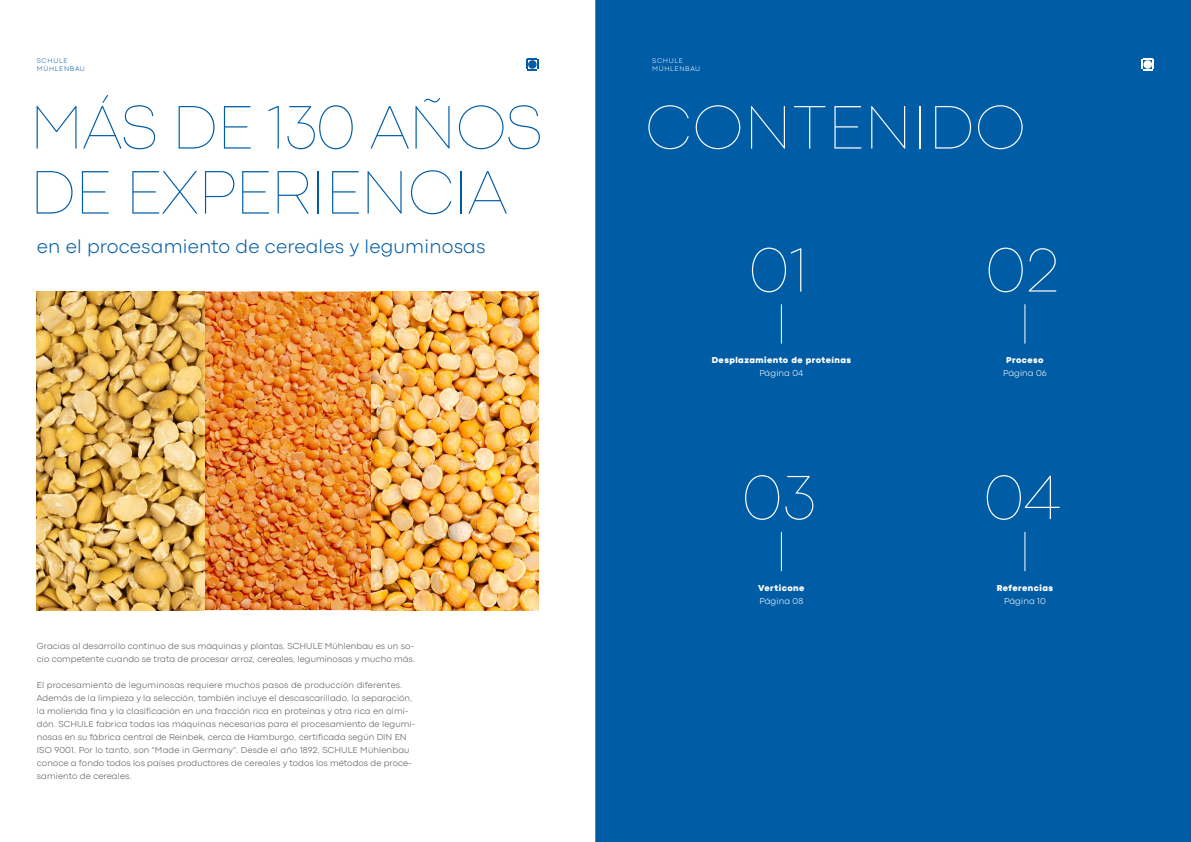
<style>
.page{position:relative;width:1191px;height:842px;background:#fff}
.page>*{position:absolute;margin:0;border:0;box-sizing:border-box;transform-origin:0 0}
.t1{font:100 65px "Codec Pro";color:#fff}
.t2{font:100 64px/65px "Codec Pro";letter-spacing:-.02em;color:#005ca5}
.t3{font:100 64px "Codec Pro";color:#fff}
.t4{font:300 19.7px "Codec Pro";letter-spacing:.01em;color:#005ca5}
.t5{font:300 9px/13px "Codec Pro";letter-spacing:.005em;color:#575756}
.t6{font:800 9px "Codec Pro";letter-spacing:.05em;color:#fff}
.t7{font:300 9px "Codec Pro";letter-spacing:.01em;color:#fff}
.t8{font:300 7px/8px "Codec Pro";letter-spacing:.1em;color:#005ca5}
.t9{font:300 7px/8px "Codec Pro";letter-spacing:.1em;color:#fff}
</style>
<div class="page">
<svg style="left:526px;top:58px;width:13px;height:13px"></svg>
<div style="left:528px;top:60px;width:8px;height:9px;background:#005ca5;border-radius:50%"></div>
<div style="left:595px;top:0;width:596px;height:842px;background:#005ca5"></div>
<svg style="left:1141px;top:58px;width:13px;height:13px"></svg>
<div style="left:1143px;top:60px;width:9px;height:9px;background:#fff;border-radius:50%"></div>
<hr style="left:781px;top:304px;width:1px;height:40px;background:#fff">
<hr style="left:781px;top:532px;width:1px;height:39px;background:#fff">
<hr style="left:1024px;top:304px;width:1px;height:40px;background:#fff">
<hr style="left:1024px;top:532px;width:1px;height:39px;background:#fff">
<img style="left:37px;top:292px;width:502px;height:318px">
<hr style="left:595px;top:0;width:1px;height:842px;background:#929292">
<p class="t8" style="left:37px;top:56px;width:50px">SCHULE<br>MÜHLENBAU</p>
<p class="t9" style="left:652px;top:56px;width:50px">SCHULE<br>MÜHLENBAU</p>
<h2 class="t3" style="left:645px;top:89px;width:383px">CONTENIDO</h2>
<h2 class="t2" style="left:29px;top:94px;width:514px">MÁS DE 130 AÑOS<br>DE EXPERIENCIA</h2>
<h3 class="t4" style="left:37px;top:234px;width:450px">en el procesamiento de cereales y leguminosas</h3>
<h1 class="t1" style="left:748px;top:231px;width:62px">01</h1>
<h1 class="t1" style="left:985px;top:231px;width:75px">02</h1>
<p class="t5" style="left:37px;top:639px;width:380px">Gracias al desarrollo continuo de sus máquinas y plantas, SCHULE Mühlenbau es un so&shy;cio competente cuando se trata de procesar arroz, cereales, leguminosas y mucho más.</p>
<p class="t5" style="left:37px;top:678px;width:380px">El procesamiento de leguminosas requiere muchos pasos de producción diferentes.<br>Además de la limpieza y la selección, también incluye el descascarillado, la separación, la molienda fina y la clasificación en una fracción rica en proteínas y otra rica en almi&shy;dón. SCHULE fabrica todas las máquinas necesarias para el procesamiento de legumi&shy;nosas en su fábrica central de Reinbek, cerca de Hamburgo, certificada según DIN EN ISO 9001. Por lo tanto, son "Made in Germany". Desde el año 1892, SCHULE Mühlenbau conoce a fondo todos los países productores de cereales y todos los métodos de proce&shy;samiento de cereales.</p>
<p class="t6" style="left:711px;top:355px;width:141px">Desplazamiento de proteínas</p>
<p class="t7" style="left:759px;top:368px;width:46px">Página 04</p>
<p class="t6" style="left:1006px;top:355px;width:39px">Proceso</p>
<p class="t7" style="left:1003px;top:368px;width:45px">Página 06</p>
<h1 class="t1" style="left:741px;top:459px;width:75px">03</h1>
<h1 class="t1" style="left:983px;top:459px;width:79px">04</h1>
<p class="t6" style="left:758px;top:582px;width:48px">Verticone</p>
<p class="t7" style="left:759px;top:595px;width:45px">Página 08</p>
<p class="t6" style="left:996px;top:582px;width:58px">Referencias</p>
<p class="t7" style="left:1004px;top:595px;width:43px">Página 10</p>
</div>
